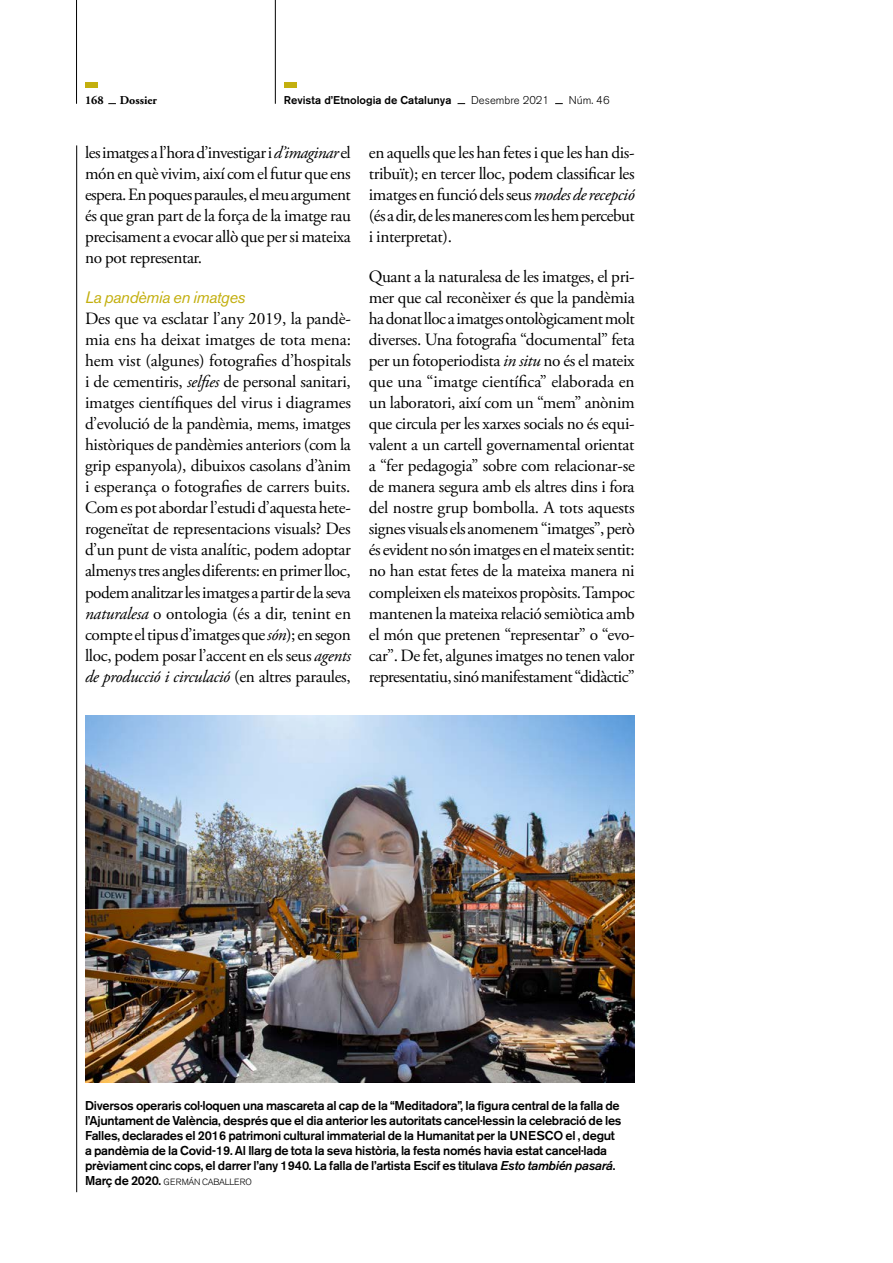
<style>
.page{position:relative;width:893px;height:1263px;background:#fff}
.page>*{position:absolute;margin:0;border:0;box-sizing:border-box;transform-origin:0 0}
.Text{font:17.25px/21px "Adobe Garamond Pro";letter-spacing:-.02em;color:#000;text-align:justify}
.Text_sense_espai{font:17.25px/21px "Adobe Garamond Pro";letter-spacing:-.025em;color:#000;text-align:justify}
.TITOL_COLOR{font:italic 16.5px "Akzidenz Grotesk BE";letter-spacing:-.03em;color:#c3af0e}
.FOTO_text{font:500 12.75px/15px "Akzidenz Grotesk BE";letter-spacing:-.02em;color:#000}
.t1{font:700 12px "Adobe Garamond Pro";color:#000}
.t2{font:500 11.25px "Akzidenz Grotesk BE";color:#000}
.t3{font:300 11.25px "Akzidenz Grotesk BE";color:#000}
.FOTO_text-2{font:300 9px "Akzidenz Grotesk BE";letter-spacing:-.02em;color:#000}
.s1{font-style:italic}
.s2{font-weight:500;font-size:12.75px}
</style>
<div class="page">
<img style="left:85px;top:716px;width:550px;height:366px">
<hr style="left:275px;top:0;width:1px;height:104px;background:#000">
<hr style="left:76px;top:0;width:1px;height:104px;background:#000">
<hr style="left:76px;top:145px;width:1px;height:1047px;background:#000">
<div style="left:85px;top:82px;width:12px;height:6px;background:#c3af0e"></div>
<div style="left:284px;top:82px;width:12px;height:6px;background:#c3af0e"></div>
<p class="t1" style="left:85px;top:93px;width:20px">168</p>
<p class="t1" style="left:120px;top:93px;width:39px">Dossier</p>
<p class="t2" style="left:284px;top:93px;width:169px">Revista d’Etnologia de Catalunya</p>
<p class="t3" style="left:471px;top:94px;width:79px">Desembre 2021</p>
<p class="t3" style="left:569px;top:94px;width:42px">Núm. 46</p>
<p class="Text" style="left:85px;top:143px;width:267px">les imatges a l’hora d’investigar i <span class="s1">d’imaginar</span> el món en què vivim, així com el futur que ens espera. En poques paraules, el meu argument és que gran part de la força de la imatge rau precisament a evocar allò que per si mateixa no pot representar.</p>
<h2 class="TITOL_COLOR" style="left:85px;top:288px;width:162px">La pandèmia en imatges</h2>
<p class="Text_sense_espai" style="left:85px;top:309px;width:268px">Des que va esclatar l’any 2019, la pandè&shy;mia ens ha deixat imatges de tota mena: hem vist (algunes) fotografies d’hospitals i de cementiris, <span class="s1">selfies</span> de personal sanitari, imatges científiques del virus i diagrames d’evolució de la pandèmia, mems, imatges històriques de pandèmies anteriors (com la grip espanyola), dibuixos casolans d’ànim i esperança o fotografies de carrers buits.<br>Com es pot abordar l’estudi d’aquesta hete&shy;rogeneïtat de representacions visuals? Des d’un punt de vista analític, podem adoptar almenys tres angles diferents: en primer lloc, podem analitzar les imatges a partir de la seva <span class="s1">naturalesa</span> o ontologia (és a dir, tenint en compte el tipus d’imatges que <span class="s1">són</span>); en segon lloc, podem posar l’accent en els seus <span class="s1">agents de producció i circulació</span> (en altres paraules,</p>
<p class="Text_sense_espai" style="left:369px;top:143px;width:267px">en aquells que les han fetes i que les han dis&shy;tribuït); en tercer lloc, podem classificar les imatges en funció dels seus <span class="s1">modes de recepció </span>(és a dir, de les maneres com les hem percebut i interpretat).</p>
<p class="Text" style="left:369px;top:267px;width:268px">Quant a la naturalesa de les imatges, el pri&shy;mer que cal reconèixer és que la pandèmia ha donat lloc a imatges ontològicament molt diverses. Una fotografia “documental” feta per un fotoperiodista <span class="s1">in situ</span> no és el mateix que una “imatge científica” elaborada en un laboratori, així com un “mem” anònim que circula per les xarxes socials no és equi&shy;valent a un cartell governamental orientat a “fer pedagogia” sobre com relacionar-se de manera segura amb els altres dins i fora del nostre grup bombolla. A tots aquests signes visuals els anomenem “imatges”, però és evident no són imatges en el mateix sentit: no han estat fetes de la mateixa manera ni compleixen els mateixos propòsits. Tampoc mantenen la mateixa relació semiòtica amb el món que pretenen “representar” o “evo&shy;car”. De fet, algunes imatges no tenen valor representatiu, sinó manifestament “didàctic”</p>
<p class="FOTO_text" style="left:85px;top:1097px;width:538px">Diversos operaris col·loquen una mascareta al cap de la “Meditadora”, la figura central de la falla de l’Ajuntament de València, després que el dia anterior les autoritats cancel·lessin la celebració de les Falles, declarades el 2016 patrimoni cultural immaterial de la Humanitat per la UNESCO el , degut a pandèmia de la Covid-19. Al llarg de tota la seva història, la festa només havia estat cancel·lada prèviament cinc cops, el darrer l’any 1940. La falla de l’artista Escif es titulava <span class="s1">Esto también pasará</span>.</p>
<p class="FOTO_text-2" style="left:85px;top:1176px;width:168px"><span class="s2">Març de 2020.</span> GERMÁN CABALLERO</p>
</div>
